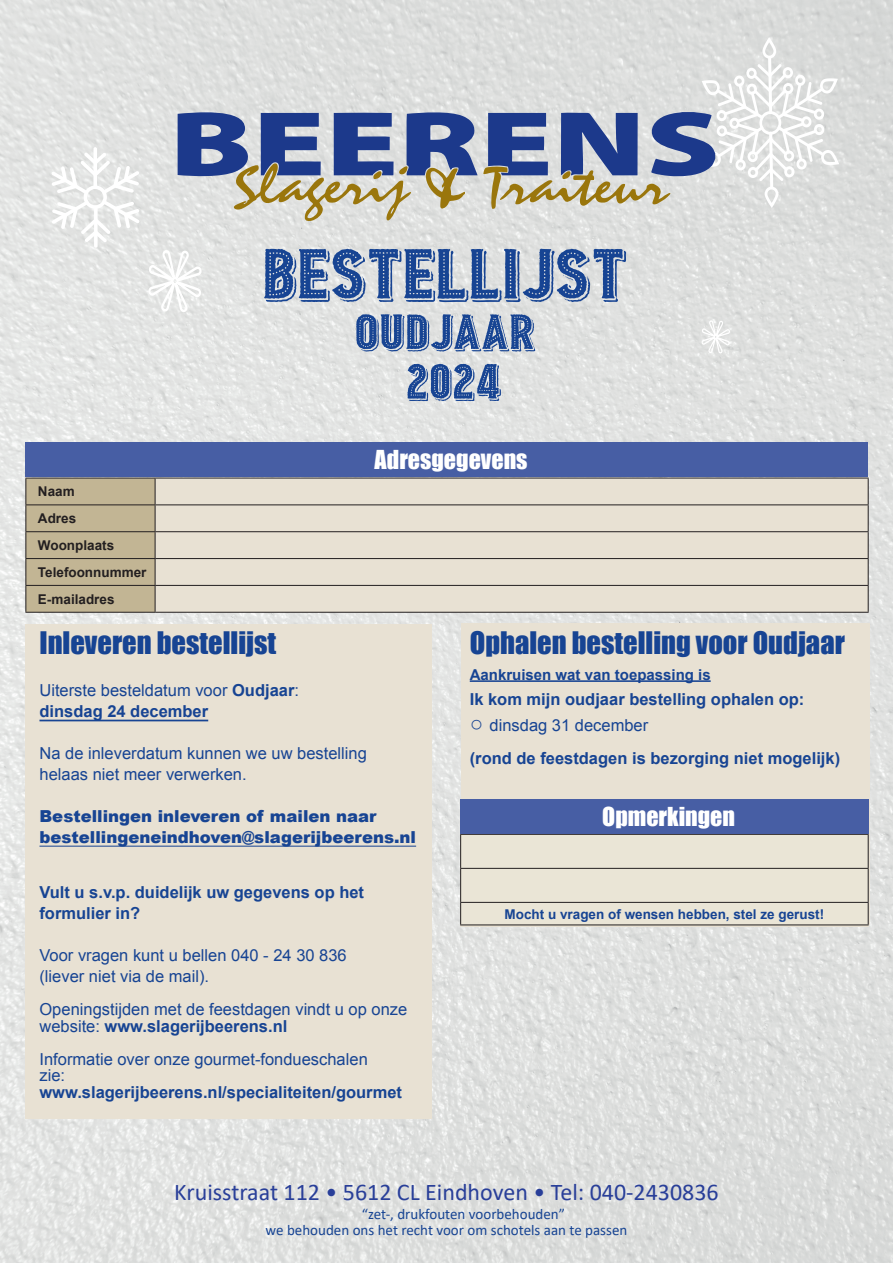
<style>
.page{position:relative;width:893px;height:1263px;background:#fff}
.page>*{position:absolute;margin:0;border:0;box-sizing:border-box;transform-origin:0 0}
.t1{font:75px "Borgens Burlesque";color:#174493}
.t2{font:52.5px/49.5px "Borgens Burlesque";color:#174493;text-align:center}
.t3{font:28.5px "Impact";color:#174493}
.t4{font:24px "Calibri";color:#293f99}
.t5{font:24px "Impact";color:#fff}
.t6{font:16.5px/21px "Arial";color:#174493}
.t7{font:700 16.5px/21px "Arial";color:#174493}
.t8{font:900 16.5px/21px "Arial";color:#174493}
.t9{font:15px/15.1px "Calibri";color:#174493}
.t10{font:700 15px "Arial";color:#174493}
.t11{font:700 13.5px/26.8px "Arial";color:#231f20}
.t12{font:700 13.5px "Arial";color:#174493}
.s1{font-weight:700}
.s2{font-weight:400;font-size:22.5px}
.s3{font-weight:400}
</style>
<div class="page">
<img style="left:0;top:0;width:893px;height:1263px">
<div style="left:25px;top:624px;width:407px;height:494px;background:#e8e1d3"></div>
<div style="left:461px;top:624px;width:409px;height:301px;background:#e8e1d3"></div>
<svg style="left:93px;top:147px;width:4px;height:42px"></svg>
<hr style="left:94px;top:206px;width:4px;height:42px;background:#fff;border-radius:2px">
<svg style="left:51px;top:152px;width:89px;height:90px"></svg>
<svg style="left:702px;top:320px;width:28px;height:33px"></svg>
<svg style="left:148px;top:250px;width:54px;height:62px"></svg>
<div style="left:156px;top:479px;width:712px;height:133px;background:#e8e1d3"></div>
<hr style="left:155px;top:478px;width:714px;height:1px;background:#231f20">
<hr style="left:155px;top:504px;width:714px;height:1px;background:#231f20">
<hr style="left:155px;top:531px;width:714px;height:1px;background:#231f20">
<hr style="left:155px;top:558px;width:714px;height:1px;background:#231f20">
<hr style="left:155px;top:585px;width:714px;height:1px;background:#231f20">
<svg style="left:25px;top:478px;width:131px;height:134px;background:#baad8e"></svg>
<svg style="left:868px;top:478px;width:1px;height:134px"></svg>
<hr style="left:25px;top:612px;width:130px;height:1px;background:#231f20">
<hr style="left:155px;top:612px;width:714px;height:1px;background:#231f20">
<div style="left:25px;top:443px;width:843px;height:34px;background:#475ea4"></div>
<hr style="left:39px;top:846px;width:377px;height:1px;background:#174493">
<hr style="left:39px;top:720px;width:169px;height:1px;background:#174493">
<hr style="left:470px;top:680px;width:241px;height:2px;background:#174493">
<svg style="left:460px;top:834px;width:409px;height:90px"></svg>
<hr style="left:460px;top:924px;width:409px;height:1px;background:#231f20">
<div style="left:460px;top:799px;width:409px;height:35px;background:#475ea4"></div>
<svg style="left:178px;top:37px;width:661px;height:184px;background:#babfc9"></svg>
<h1 class="t1" style="left:264px;top:234px;width:366px">BESTELLIJST</h1>
<h2 class="t2" style="left:356px;top:308px;width:182px">OUDJAAR<br>2024</h2>
<p class="t11" style="left:38px;top:478px;width:110px">Naam<br>Adres<br>Woonplaats<br>Telefoonnummer<br>E-mailadres</p>
<h3 class="t5" style="left:375px;top:441px;width:154px">Adresgegevens</h3>
<h3 class="t3" style="left:39px;top:621px;width:238px">Inleveren bestellijst</h3>
<p class="t6" style="left:39px;top:680px;width:261px">Uiterste besteldatum voor <span class="s1">Oudjaar</span>: <span class="s1">dinsdag 24 december</span></p>
<p class="t6" style="left:39px;top:743px;width:329px">Na de inleverdatum kunnen we uw bestelling helaas niet meer verwerken.</p>
<p class="t8" style="left:39px;top:805px;width:378px">Bestellingen inleveren of mailen naar bestellingeneindhoven@slagerijbeerens.nl</p>
<p class="t7" style="left:39px;top:882px;width:326px">Vult u s.v.p. duidelijk uw gegevens op het formulier in?</p>
<p class="t6" style="left:39px;top:945px;width:309px">Voor vragen kunt u bellen 040 - 24 30 836 (liever niet via de mail).</p>
<p class="t6" style="left:39px;top:1001px;width:369px;line-height:16.5px">Openingstijden met de feestdagen vindt u op onze website: <span class="s1">www.slagerijbeerens.nl</span></p>
<p class="t6" style="left:39px;top:1051px;width:330px;line-height:16.5px">Informatie over onze gourmet-fondueschalen zie:</p>
<p class="t7" style="left:39px;top:1082px;width:364px">www.slagerijbeerens.nl/specialiteiten/gourmet</p>
<h3 class="t3" style="left:470px;top:621px;width:377px">Ophalen bestelling voor Oudjaar</h3>
<p class="t10" style="left:470px;top:664px;width:242px">Aankruisen wat van toepassing is</p>
<p class="t7" style="left:470px;top:689px;width:336px">Ik kom mijn oudjaar bestelling ophalen op:</p>
<p class="t7" style="left:470px;top:708px;width:372px;line-height:33px"><span class="s2">○</span> <span class="s3">dinsdag 31 december<br></span>(rond de feestdagen is bezorging niet mogelijk)</p>
<h3 class="t5" style="left:602px;top:798px;width:134px">Opmerkingen</h3>
<p class="t12" style="left:505px;top:904px;width:321px">Mocht u vragen of wensen hebben, stel ze gerust!</p>
<h3 class="t4" style="left:174px;top:1175px;width:546px">Kruisstraat 112 • 5612 CL Eindhoven • Tel: 040-2430836</h3>
<p class="t9" style="left:266px;top:1206px;width:363px;text-indent:96px">“zet-, drukfouten voorbehouden”<br>we behouden ons het recht voor om schotels aan te passen</p>
</div>
